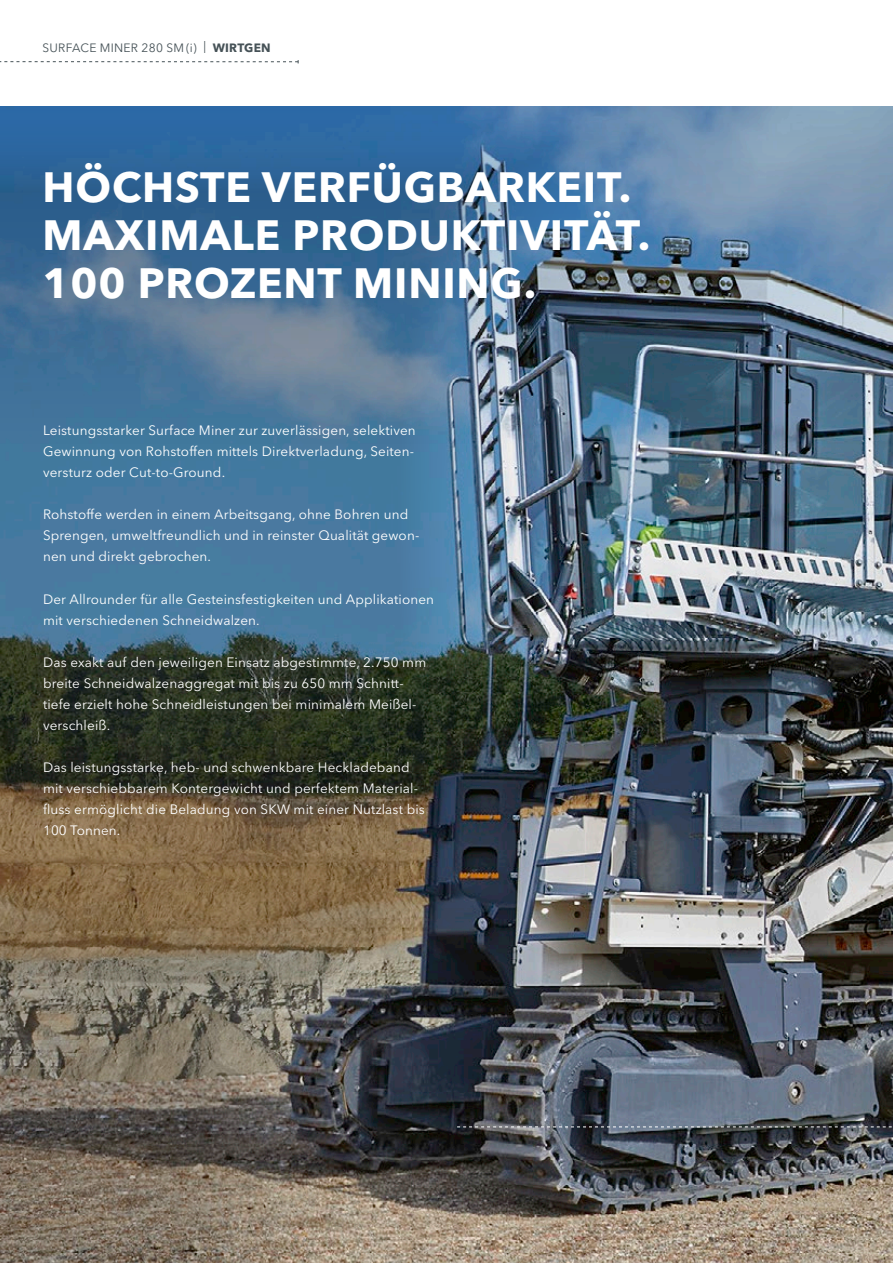
<style>
.page{position:relative;width:893px;height:1263px;background:#fff}
.page>*{position:absolute;margin:0;border:0;box-sizing:border-box;transform-origin:0 0}
.t1{font:700 42px/48px "Avenir Next LT Pro";letter-spacing:.02em;color:#fff}
.t2{font:13.5px/21px "Avenir Next LT Pro";letter-spacing:.01em;color:#fff}
.t3{font:12px "Avenir Next LT Pro";letter-spacing:.02em;color:#465257}
.s1{font-weight:700}
</style>
<div class="page">
<svg style="left:0;top:60px;width:299px;height:3px"></svg>
<img style="left:802px;top:445px;width:91px;height:818px">
<img style="left:0;top:445px;width:802px;height:818px">
<img style="left:0;top:106px;width:893px;height:339px">
<svg style="left:457px;top:1126px;width:436px;height:1px"></svg>
<p class="t3" style="left:43px;top:40px;width:230px">SURFACE MINER 280 SM (i) | <span class="s1">WIRTGEN</span></p>
<h1 class="t1" style="left:43px;top:163px;width:609px">HÖCHSTE VERFÜGBARKEIT.<br>MAXIMALE PRODUKTIVITÄT.<br>100 PROZENT MINING.</h1>
<p class="t2" style="left:43px;top:420px;width:374px">Leistungsstarker Surface Miner zur zuverlässigen, selektiven<br>Gewinnung von Rohstoffen mittels Direktverladung, Seiten&shy;versturz oder Cut-to-Ground.</p>
<p class="t2" style="left:43px;top:504px;width:378px">Rohstoffe werden in einem Arbeitsgang, ohne Bohren und<br>Sprengen, umweltfreundlich und in reinster Qualität gewon&shy;nen und direkt gebrochen.</p>
<p class="t2" style="left:43px;top:588px;width:392px">Der Allrounder für alle Gesteinsfestigkeiten und Applikationen mit verschiedenen Schneidwalzen.</p>
<p class="t2" style="left:43px;top:651px;width:385px">Das exakt auf den jeweiligen Einsatz abgestimmte, 2.750 mm breite Schneidwalzenaggregat mit bis zu 650 mm Schnitt&shy;tiefe erzielt hohe Schneidleistungen bei minimalem Meißel&shy;verschleiß.</p>
<p class="t2" style="left:43px;top:756px;width:383px">Das leistungsstarke, heb- und schwenkbare Heckladeband mit verschiebbarem Kontergewicht und perfektem Material&shy;fluss ermöglicht die Beladung von SKW mit einer Nutzlast bis 100 Tonnen.</p>
</div>
